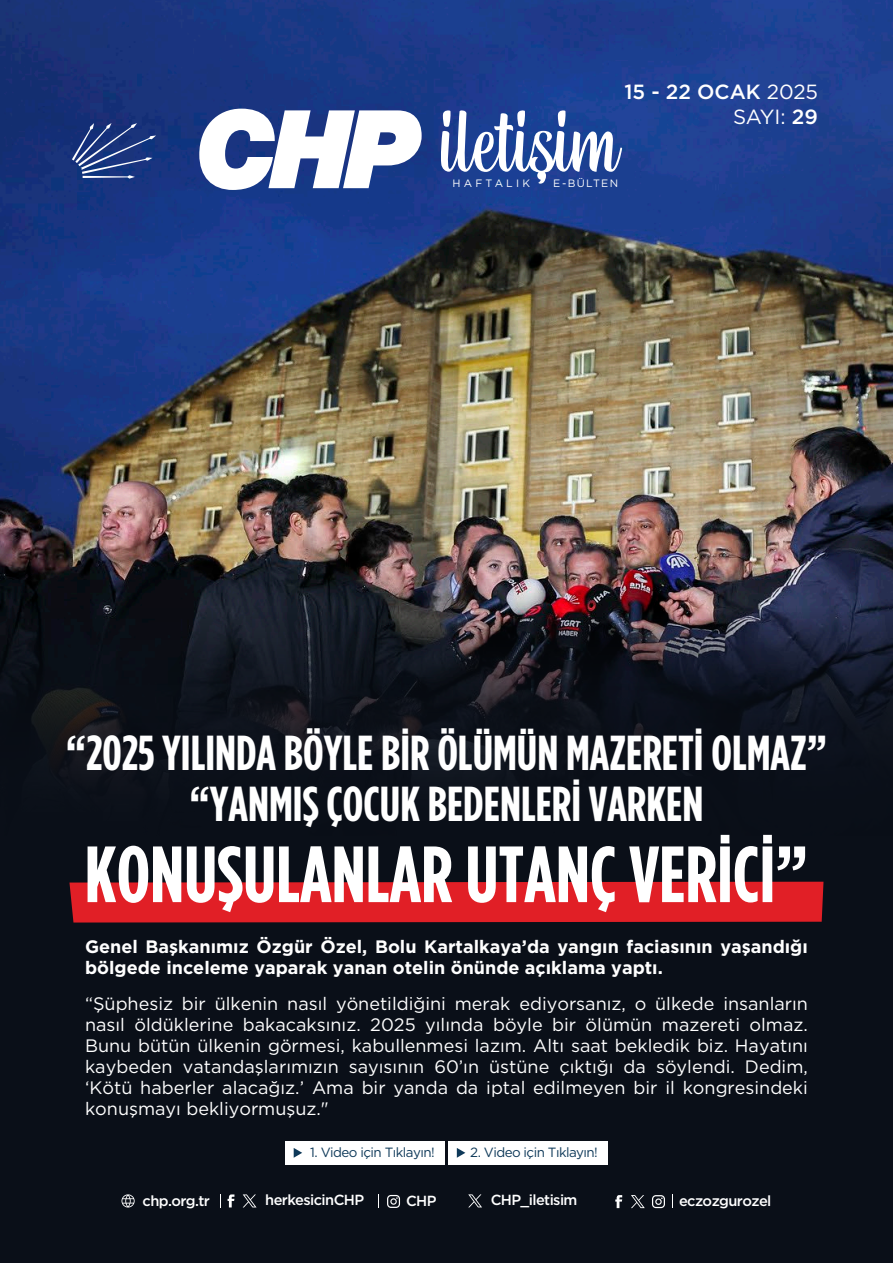
<style>
.page{position:relative;width:893px;height:1263px;background:#0a0f18}
.page>*{position:absolute;margin:0;border:0;box-sizing:border-box;transform-origin:0 0}
.t1{font:700 79.5px "Gotham Cond";color:#fff}
.t2{font:700 49.05px/51px "Gotham Cond";color:#fff;text-align:center}
.t3{font:500 20.55px/24.6px "Gotham";color:#fff;text-align:right}
.t4{font:18px/21px "Gotham";color:#fff;text-align:justify}
.t5{font:700 18px/21px "Gotham";color:#fff}
.t6{font:500 14.55px "Gotham";letter-spacing:-.04em;color:#fff}
.t7{font:13.35px "Gotham";letter-spacing:-.04em;color:#0e3959}
.t8{font:10.65px "Gotham";letter-spacing:.3em;color:#fff}
.t9{font:10.65px "Gotham";letter-spacing:.255em;color:#fff}
.s1{font-weight:400}
</style>
<div class="page">
<img style="left:0;top:0;width:893px;height:892px">
<div style="left:69px;top:882px;width:754px;height:40px;background:#e11f26"></div>
<div style="left:285px;top:1141px;width:160px;height:23px;background:#fff"></div>
<svg style="left:294px;top:1148px;width:8px;height:10px"></svg>
<div style="left:448px;top:1141px;width:160px;height:23px;background:#fff"></div>
<svg style="left:457px;top:1148px;width:8px;height:10px"></svg>
<svg style="left:199px;top:109px;width:223px;height:81px;background:#b2bcd6"></svg>
<svg style="left:72px;top:123px;width:84px;height:56px;background:#334c8c"></svg>
<svg style="left:440px;top:110px;width:182px;height:75px;background:#6079b3"></svg>
<svg style="left:615px;top:1195px;width:7px;height:13px"></svg>
<svg style="left:631px;top:1195px;width:14px;height:13px"></svg>
<svg style="left:652px;top:1195px;width:13px;height:13px"></svg>
<svg style="left:468px;top:1194px;width:14px;height:13px"></svg>
<svg style="left:220px;top:1194px;width:1px;height:13px"></svg>
<svg style="left:378px;top:1194px;width:1px;height:13px"></svg>
<svg style="left:121px;top:1194px;width:14px;height:13px"></svg>
<svg style="left:228px;top:1194px;width:6px;height:13px"></svg>
<svg style="left:243px;top:1194px;width:13px;height:13px"></svg>
<svg style="left:387px;top:1195px;width:13px;height:13px"></svg>
<p class="t3" style="left:624px;top:79px;width:195px">15 - 22 OCAK <span class="s1">2025<br>SAYI:</span> 29</p>
<p class="t8" style="left:452px;top:177px;width:79px">HAFTALIK</p>
<p class="t9" style="left:553px;top:177px;width:66px">E-BÜLTEN</p>
<h2 class="t2" style="left:66px;top:727px;width:763px">“2025 YILINDA BÖYLE BİR ÖLÜMÜN MAZERETİ OLMAZ” “YANMIŞ ÇOCUK BEDENLERİ VARKEN</h2>
<h1 class="t1" style="left:85px;top:828px;width:725px">KONUŞULANLAR UTANÇ VERİCİ”</h1>
<p class="t5" style="left:85px;top:935px;width:724px">Genel Başkanımız Özgür Özel, Bolu Kartalkaya’da yangın faciasının yaşandığı bölgede inceleme yaparak yanan otelin önünde açıklama yaptı.</p>
<p class="t4" style="left:85px;top:992px;width:724px">“Şüphesiz bir ülkenin nasıl yönetildiğini merak ediyorsanız, o ülkede insanların nasıl öldüklerine bakacaksınız. 2025 yılında böyle bir ölümün mazereti olmaz.<br>Bunu bütün ülkenin görmesi, kabullenmesi lazım. Altı saat bekledik biz. Hayatını kaybeden vatandaşlarımızın sayısının 60’ın üstüne çıktığı da söylendi. Dedim, ‘Kötü haberler alacağız.’ Ama bir yanda da iptal edilmeyen bir il kongresindeki konuşmayı bekliyormuşuz."</p>
<p class="t7" style="left:310px;top:1144px;width:126px">1. Video için Tıklayın!</p>
<p class="t7" style="left:470px;top:1144px;width:129px">2. Video için Tıklayın!</p>
<p class="t6" style="left:143px;top:1191px;width:69px">chp.org.tr</p>
<p class="t6" style="left:265px;top:1191px;width:100px">herkesicinCHP</p>
<p class="t6" style="left:406px;top:1191px;width:32px">CHP</p>
<p class="t6" style="left:491px;top:1190px;width:88px">CHP_iletisim</p>
<p class="t6" style="left:679px;top:1191px;width:94px">eczozgurozel</p>
</div>
